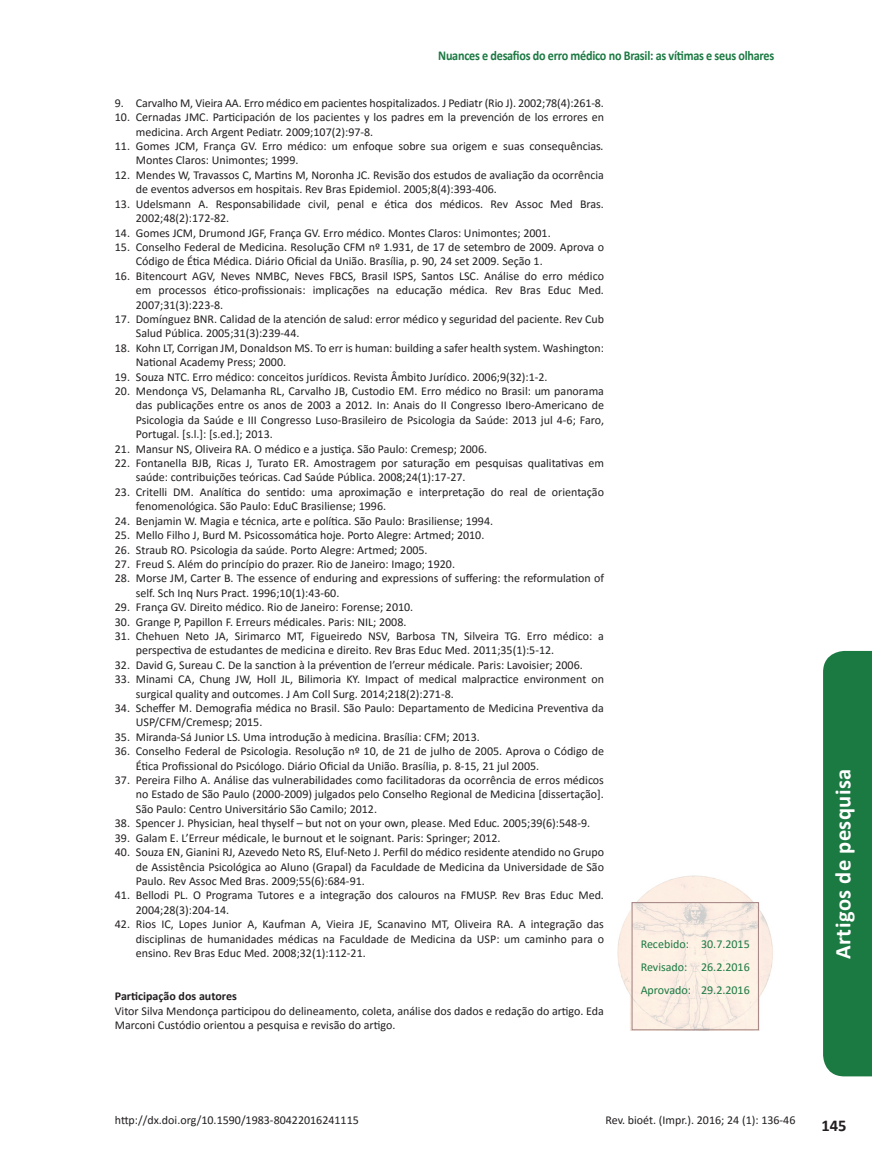
<style>
.page{position:relative;width:872px;height:1170px;background:#fff}
.page>*{position:absolute;margin:0;border:0;box-sizing:border-box;transform-origin:0 0}
.t1{font:700 22.5px "Calibri";letter-spacing:.02em;color:#fff}
.t2{font:700 16.5px "Calibri";color:#231f20}
.t3{font:700 13.5px "Calibri";letter-spacing:-.02em;color:#1b7942;scale:.9 1}
.Referencias{font:12px/14.4px "Calibri";color:#231f20}
.t4{font:12px "Calibri";color:#1b7942}
.Titulo_Correspondênc{font:700 12px "Calibri";color:#231f20}
.s1{font-style:italic}
</style>
<div class="page">
<img style="left:617px;top:875px;width:156px;height:155px">
<div style="left:632px;top:902px;width:126px;height:127px;border:1px solid #a38482"></div>
<div style="left:823px;top:651px;width:49px;height:425px;background:#1b7942"></div>
<p class="t3" style="left:438px;top:46px;width:375px">Nuances e desafios do erro médico no Brasil: as vítimas e seus olhares</p>
<p class="Referencias" style="left:115px;top:95px;width:490px">9. Carvalho M, Vieira AA. Erro médico em pacientes hospitalizados. J Pediatr (Rio J). 2002;78(4):261-8.</p>
<p class="Referencias" style="left:136px;top:110px;width:469px;text-indent:-21px">10. Cernadas JMC. Participación de los pacientes y los padres em la prevención de los errores en medicina. Arch Argent Pediatr. 2009;107(2):97-8.</p>
<p class="Referencias" style="left:136px;top:138px;width:469px;text-indent:-21px">11. Gomes JCM, França GV. Erro médico: um enfoque sobre sua origem e suas consequências<span class="s1">.<br></span>Montes Claros: Unimontes; 1999.</p>
<p class="Referencias" style="left:136px;top:167px;width:469px;text-indent:-21px">12. Mendes W, Travassos C, Martins M, Noronha JC. Revisão dos estudos de avaliação da ocorrência de eventos adversos em hospitais. Rev Bras Epidemiol. 2005;8(4):393-406.</p>
<p class="Referencias" style="left:136px;top:196px;width:469px;text-indent:-21px">13. Udelsmann A. Responsabilidade civil, penal e ética dos médicos. Rev Assoc Med Bras.<br>2002;48(2):172-82.</p>
<p class="Referencias" style="left:115px;top:225px;width:437px">14. Gomes JCM, Drumond JGF, França GV. Erro médico. Montes Claros: Unimontes; 2001.</p>
<p class="Referencias" style="left:136px;top:239px;width:469px;text-indent:-21px">15. Conselho Federal de Medicina. Resolução CFM nº 1.931, de 17 de setembro de 2009. Aprova o<br>Código de Ética Médica. Diário Oficial da União. Brasília, p. 90, 24 set 2009. Seção 1.</p>
<p class="Referencias" style="left:136px;top:268px;width:469px;text-align:justify;text-indent:-21px">16. Bitencourt AGV, Neves NMBC, Neves FBCS, Brasil ISPS, Santos LSC. Análise do erro médico em processos ético-profissionais: implicações na educação médica. Rev Bras Educ Med.<br>2007;31(3):223-8.</p>
<p class="Referencias" style="left:136px;top:311px;width:469px;text-indent:-21px">17. Domínguez BNR. Calidad de la atención de salud: error médico y seguridad del paciente. Rev Cub<br>Salud Pública. 2005;31(3):239-44.</p>
<p class="Referencias" style="left:136px;top:340px;width:469px;text-indent:-21px">18. Kohn LT, Corrigan JM, Donaldson MS. To err is human: building a safer health system. Washington:<br>National Academy Press; 2000.</p>
<p class="Referencias" style="left:115px;top:369px;width:434px">19. Souza NTC. Erro médico: conceitos jurídicos. Revista Âmbito Jurídico. 2006;9(32):1-2.</p>
<p class="Referencias" style="left:136px;top:383px;width:469px;text-align:justify;text-indent:-21px">20. Mendonça VS, Delamanha RL, Carvalho JB, Custodio EM. Erro médico no Brasil: um panorama das publicações entre os anos de 2003 a 2012<span class="s1">.</span> In: Anais do II Congresso Ibero-Americano de Psicologia da Saúde e III Congresso Luso-Brasileiro de Psicologia da Saúde: 2013 jul 4-6; Faro, Portugal. [s.l.]: [s.ed.]; 2013.</p>
<p class="Referencias" style="left:115px;top:441px;width:374px">21. Mansur NS, Oliveira RA. O médico e a justiça. São Paulo: Cremesp; 2006.</p>
<p class="Referencias" style="left:136px;top:455px;width:469px;text-indent:-21px">22. Fontanella BJB, Ricas J, Turato ER. Amostragem por saturação em pesquisas qualitativas em saúde: contribuições teóricas. Cad Saúde Pública. 2008;24(1):17-27.</p>
<p class="Referencias" style="left:136px;top:484px;width:469px;text-indent:-21px">23. Critelli DM. Analítica do sentido: uma aproximação e interpretação do real de orientação fenomenológica. São Paulo: EduC Brasiliense; 1996.</p>
<p class="Referencias" style="left:115px;top:513px;width:380px">24. Benjamin W. Magia e técnica, arte e política. São Paulo: Brasiliense; 1994.</p>
<p class="Referencias" style="left:115px;top:527px;width:371px">25. Mello Filho J, Burd M. Psicossomática hoje. Porto Alegre: Artmed; 2010.</p>
<p class="Referencias" style="left:115px;top:542px;width:314px">26. Straub RO. Psicologia da saúde. Porto Alegre: Artmed; 2005.</p>
<p class="Referencias" style="left:115px;top:556px;width:342px">27. Freud S. Além do princípio do prazer. Rio de Janeiro: Imago; 1920.</p>
<p class="Referencias" style="left:136px;top:570px;width:469px;text-indent:-21px">28. Morse JM, Carter B. The essence of enduring and expressions of suffering: the reformulation of self. Sch Inq Nurs Pract. 1996;10(1):43-60.</p>
<p class="Referencias" style="left:115px;top:599px;width:300px">29. França GV. Direito médico. Rio de Janeiro: Forense; 2010.</p>
<p class="Referencias" style="left:115px;top:614px;width:293px">30. Grange P, Papillon F. Erreurs médicales. Paris: NIL; 2008.</p>
<p class="Referencias" style="left:136px;top:628px;width:469px;text-indent:-21px">31. Chehuen Neto JA, Sirimarco MT, Figueiredo NSV, Barbosa TN, Silveira TG. Erro médico: a perspectiva de estudantes de medicina e direito. Rev Bras Educ Med. 2011;35(1):5-12.</p>
<p class="Referencias" style="left:115px;top:657px;width:469px">32. David G, Sureau C. De la sanction à la prévention de l’erreur médicale. Paris: Lavoisier; 2006.</p>
<p class="Referencias" style="left:136px;top:671px;width:469px;text-indent:-21px">33. Minami CA, Chung JW, Holl JL, Bilimoria KY. Impact of medical malpractice environment on surgical quality and outcomes. J Am Coll Surg. 2014;218(2):271-8.</p>
<p class="Referencias" style="left:136px;top:700px;width:469px;text-indent:-21px">34. Scheffer M. Demografia médica no Brasil. São Paulo: Departamento de Medicina Preventiva da<br>USP/CFM/Cremesp; 2015.</p>
<p class="Referencias" style="left:115px;top:729px;width:366px">35. Miranda-Sá Junior LS. Uma introdução à medicina. Brasília: CFM; 2013.</p>
<p class="Referencias" style="left:136px;top:743px;width:469px;text-indent:-21px">36. Conselho Federal de Psicologia. Resolução nº 10, de 21 de julho de 2005. Aprova o Código de<br>Ética Profissional do Psicólogo. Diário Oficial da União. Brasília, p. 8-15, 21 jul 2005.</p>
<p class="Referencias" style="left:136px;top:772px;width:469px;text-align:justify;text-indent:-21px">37. Pereira Filho A. Análise das vulnerabilidades como facilitadoras da ocorrência de erros médicos no Estado de São Paulo (2000-2009) julgados pelo Conselho Regional de Medicina [dissertação].<br>São Paulo: Centro Universitário São Camilo; 2012.</p>
<p class="Referencias" style="left:115px;top:815px;width:477px">38. Spencer J. Physician, heal thyself – but not on your own, please. Med Educ<span class="s1">.</span> 2005;39(6):548-9.</p>
<p class="Referencias" style="left:115px;top:830px;width:387px">39. Galam E. L’Erreur médicale, le burnout et le soignant. Paris: Springer; 2012.</p>
<p class="Referencias" style="left:136px;top:844px;width:469px;text-align:justify;text-indent:-21px">40. Souza EN, Gianini RJ, Azevedo Neto RS, Eluf-Neto J. Perfil do médico residente atendido no Grupo de Assistência Psicológica ao Aluno (Grapal) da Faculdade de Medicina da Universidade de São Paulo. Rev Assoc Med Bras. 2009;55(6):684-91.</p>
<p class="Referencias" style="left:136px;top:887px;width:469px;text-indent:-21px">41. Bellodi PL. O Programa Tutores e a integração dos calouros na FMUSP. Rev Bras Educ Med.<br>2004;28(3):204-14.</p>
<p class="Referencias" style="left:136px;top:916px;width:469px;text-align:justify;text-indent:-21px">42. Rios IC, Lopes Junior A, Kaufman A, Vieira JE, Scanavino MT, Oliveira RA. A integração das disciplinas de humanidades médicas na Faculdade de Medicina da USP: um caminho para o ensino. Rev Bras Educ Med. 2008;32(1):112-21.</p>
<p class="Titulo_Correspondênc" style="left:115px;top:987px;width:123px">Participação dos autores</p>
<p class="Referencias" style="left:115px;top:1002px;width:490px">Vitor Silva Mendonça participou do delineamento, coleta, análise dos dados e redação do artigo. Eda<br>Marconi Custódio orientou a pesquisa e revisão do artigo.</p>
<p class="t4" style="left:640px;top:935px;width:111px">Recebido: 30.7.2015</p>
<p class="t4" style="left:640px;top:958px;width:111px">Revisado: 26.2.2016</p>
<p class="t4" style="left:640px;top:981px;width:111px">Aprovado: 29.2.2016</p>
<h1 class="t1" style="left:827px;top:959px;width:192px;rotate:-90deg">Artigos de pesquisa</h1>
<p class="Referencias" style="left:115px;top:1112px;width:245px">http://dx.doi.org/10.1590/1983-80422016241115</p>
<p class="Referencias" style="left:605px;top:1112px;width:191px">Rev. bioét. (Impr.). 2016; 24 (1): 136-46</p>
<h2 class="t2" style="left:821px;top:1113px;width:27px">145</h2>
</div>
